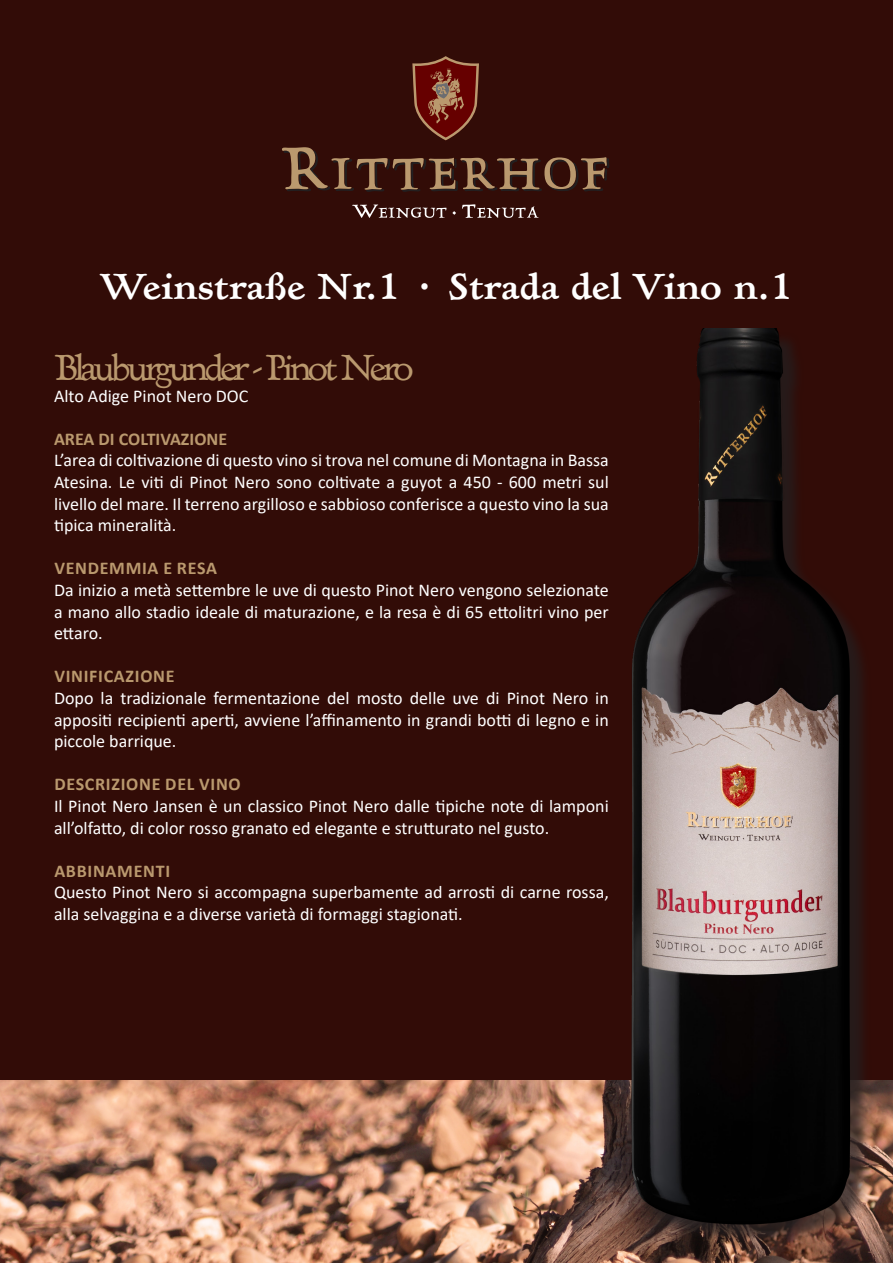
<style>
.page{position:relative;width:893px;height:1263px;background:#320c07}
.page>*{position:absolute;margin:0;border:0;box-sizing:border-box;transform-origin:0 0}
.t1{font:700 37.5px "Hadriano";color:#fff}
.t2{font:300 37.5px "Hadriano";letter-spacing:-.1em;color:#ba996e}
.t3{font:18px/21.6px "Calibri";color:#fff;text-align:justify}
.t4{font:700 18px "Calibri";letter-spacing:.04em;color:#ba996e}
.t5{font:700 18px "Calibri";color:#ba996e}
</style>
<div class="page">
<svg style="left:352px;top:205px;width:94px;height:13px"></svg>
<svg style="left:452px;top:211px;width:4px;height:4px"></svg>
<svg style="left:462px;top:204px;width:77px;height:14px"></svg>
<svg style="left:282px;top:147px;width:327px;height:44px"></svg>
<svg style="left:412px;top:56px;width:67px;height:84px"></svg>
<img style="left:0;top:1080px;width:893px;height:183px">
<img style="left:629px;top:329px;width:249px;height:898px">
<h1 class="t1" style="left:100px;top:263px;width:695px">Weinstraße Nr.1 · Strada del Vino n.1</h1>
<p class="t2" style="left:54px;top:344px;width:361px">Blauburgunder - Pinot Nero</p>
<p class="t3" style="left:54px;top:384px;width:196px">Alto Adige Pinot Nero DOC</p>
<p class="t5" style="left:54px;top:426px;width:175px">AREA DI COLTIVAZIONE</p>
<p class="t3" style="left:54px;top:449px;width:556px">L’area di coltivazione di questo vino si trova nel comune di Montagna in Bassa Atesina. Le viti di Pinot Nero sono coltivate a guyot a 450 - 600 metri sul livello del mare. Il terreno argilloso e sabbioso conferisce a questo vino la sua tipica mineralità.</p>
<p class="t4" style="left:54px;top:556px;width:164px">VENDEMMIA E RESA</p>
<p class="t3" style="left:54px;top:579px;width:556px">Da inizio a metà settembre le uve di questo Pinot Nero vengono selezionate a mano allo stadio ideale di maturazione, e la resa è di 65 ettolitri vino per ettaro.</p>
<p class="t4" style="left:54px;top:664px;width:122px">VINIFICAZIONE</p>
<p class="t3" style="left:54px;top:687px;width:556px">Dopo la tradizionale fermentazione del mosto delle uve di Pinot Nero in appositi recipienti aperti, avviene l’affinamento in grandi botti di legno e in piccole barrique.</p>
<p class="t4" style="left:54px;top:772px;width:188px">DESCRIZIONE DEL VINO</p>
<p class="t3" style="left:54px;top:795px;width:556px">Il Pinot Nero Jansen è un classico Pinot Nero dalle tipiche note di lamponi all’olfatto, di color rosso granato ed elegante e strutturato nel gusto.</p>
<p class="t4" style="left:54px;top:858px;width:117px">ABBINAMENTI</p>
<p class="t3" style="left:54px;top:881px;width:556px">Questo Pinot Nero si accompagna superbamente ad arrosti di carne rossa, alla selvaggina e a diverse varietà di formaggi stagionati.</p>
</div>
